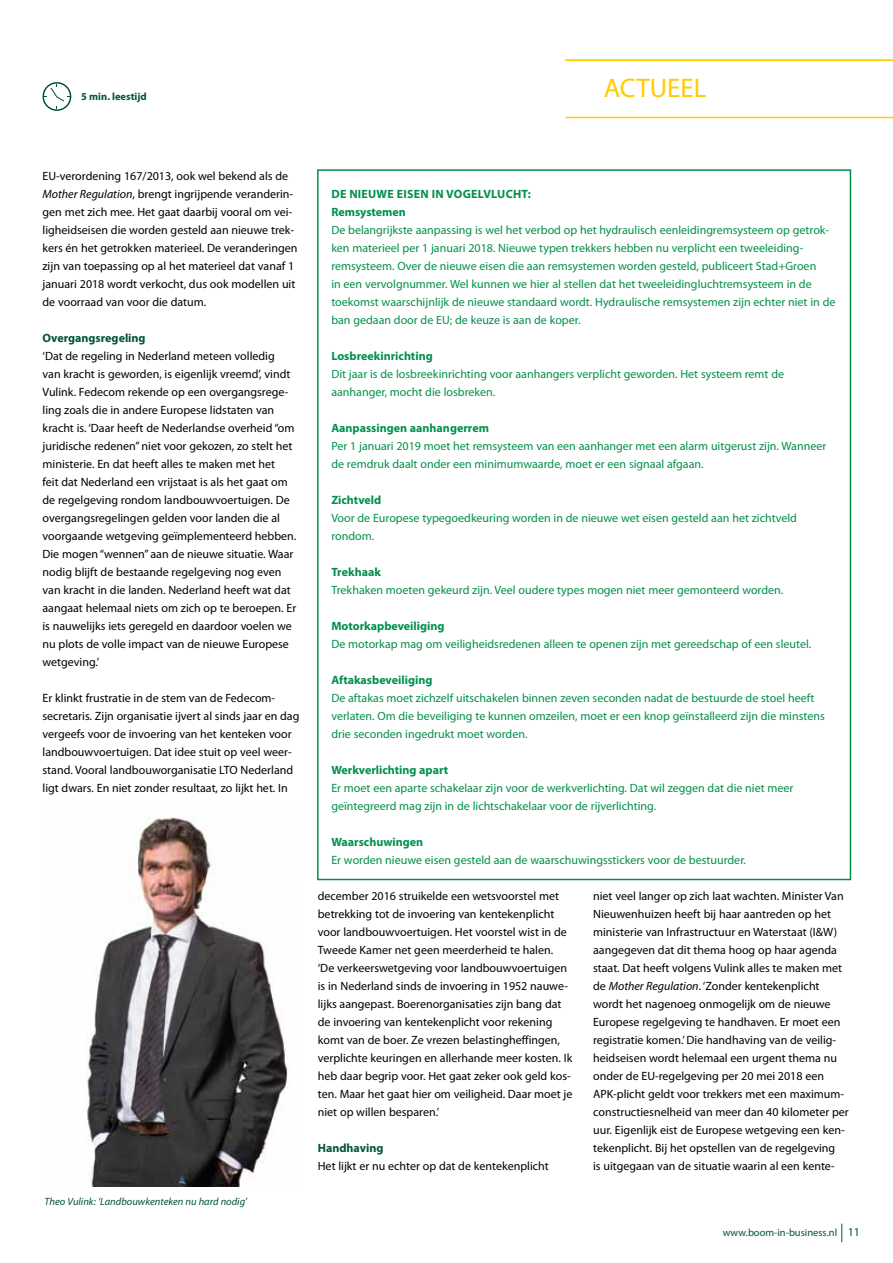
<style>
.page{position:relative;width:893px;height:1263px;background:#fff}
.page>*{position:absolute;margin:0;border:0;box-sizing:border-box;transform-origin:0 0}
.t1{font:27px "Myriad Pro";color:#fc0}
.t2{font:12px/18px "Myriad Pro";color:#000}
.t3{font:12px/18px "Myriad Pro";color:#00904a}
.t4{font:700 12px "Myriad Pro";letter-spacing:.02em;color:#00904a}
.t5{font:italic 10.5px "Myriad Pro";color:#00533d}
.t6{font:10.5px "Myriad Pro";color:#00533d}
.t7{font:700 10.5px "Myriad Pro";color:#00533d}
.s1{font-style:italic}
.s2{font-weight:700;color:#00533d}
.s3{font-weight:700}
.s4{font-size:12px}
</style>
<div class="page">
<svg style="left:841px;top:1223px;width:1px;height:19px"></svg>
<hr style="left:565px;top:117px;width:328px;height:1px;background:#fc0">
<hr style="left:565px;top:60px;width:328px;height:1px;background:#fc0">
<svg style="left:43px;top:82px;width:28px;height:29px"></svg>
<img style="left:86px;top:817px;width:202px;height:369px">
<p class="t7" style="left:81px;top:90px;width:67px">5 min. leestijd</p>
<p class="t1" style="left:604px;top:71px;width:104px">ACTUEEL</p>
<p class="t2" style="left:43px;top:167px;width:256px">EU-verordening 167/2013, ook wel bekend als de <span class="s1">Mother Regulation</span>, brengt ingrijpende veranderin&shy;gen met zich mee. Het gaat daarbij vooral om vei&shy;ligheidseisen die worden gesteld aan nieuwe trek&shy;kers én het getrokken materieel. De veranderingen zijn van toepassing op al het materieel dat vanaf 1 januari 2018 wordt verkocht, dus ook modellen uit de voorraad van voor die datum.</p>
<p class="t2" style="left:43px;top:329px;width:255px"><span class="s2">Overgangsregeling<br></span>‘Dat de regeling in Nederland meteen volledig<br>van kracht is geworden, is eigenlijk vreemd’, vindt Vulink. Fedecom rekende op een overgangsrege&shy;ling zoals die in andere Europese lidstaten van kracht is. ‘Daar heeft de Nederlandse overheid “om juridische redenen” niet voor gekozen, zo stelt het ministerie. En dat heeft alles te maken met het<br>feit dat Nederland een vrijstaat is als het gaat om de regelgeving rondom landbouwvoertuigen. De overgangsregelingen gelden voor landen die al voorgaande wetgeving geïmplementeerd hebben.<br>Die mogen “wennen” aan de nieuwe situatie. Waar nodig blijft de bestaande regelgeving nog even van kracht in die landen. Nederland heeft wat dat aangaat helemaal niets om zich op te beroepen. Er is nauwelijks iets geregeld en daardoor voelen we nu plots de volle impact van de nieuwe Europese wetgeving.’</p>
<p class="t2" style="left:43px;top:689px;width:258px">Er klinkt frustratie in de stem van de Fedecom&shy;secretaris. Zijn organisatie ijvert al sinds jaar en dag vergeefs voor de invoering van het kenteken voor landbouwvoertuigen. Dat idee stuit op veel weer&shy;stand. Vooral landbouworganisatie LTO Nederland ligt dwars. En niet zonder resultaat, zo lijkt het. I n</p>
<p class="t5" style="left:45px;top:1195px;width:204px">Theo Vulink: ‘Landbouwkenteken nu hard nodig’</p>
<p class="t4" style="left:331px;top:186px;width:84px">De nieuwe eisen</p>
<p class="t4" style="left:432px;top:186px;width:48px">in vogelvlucht</p>
<p class="t4" style="left:528px;top:186px;width:5px">:</p>
<p class="t3" style="left:331px;top:203px;width:506px"><span class="s3">Remsystemen<br></span>De belangrijkste aanpassing is wel het verbod op het hydraulisch eenleidingremsysteem op getrok&shy;ken materieel per 1 januari 2018. Nieuwe typen trekkers hebben nu verplicht een tweeleiding&shy;remsysteem. Over de nieuwe eisen die aan remsystemen worden gesteld, publiceert Stad+Groen<br>in een vervolgnummer. Wel kunnen we hier al stellen dat het tweeleidingluchtremsysteem in de toekomst waarschijnlijk de nieuwe standaard wordt. Hydraulische remsystemen zijn echter niet in de ban gedaan door de EU; de keuze is aan de koper.</p>
<p class="t3" style="left:331px;top:347px;width:454px"><span class="s3">Losbreekinrichting<br></span>Dit jaar is de losbreekinrichting voor aanhangers verplicht geworden. Het systeem remt de aanhanger, mocht die losbreken.</p>
<p class="t3" style="left:331px;top:419px;width:496px"><span class="s3">Aanpassingen aanhangerrem<br></span>Per 1 januari 2019 moet het remsysteem van een aanhanger met een alarm uitgerust zijn. Wanneer de remdruk daalt onder een minimumwaarde, moet er een signaal afgaan.</p>
<p class="t3" style="left:331px;top:491px;width:467px"><span class="s3">Zichtveld<br></span>Voor de Europese typegoedkeuring worden in de nieuwe wet eisen gesteld aan het zichtveld rondom.</p>
<p class="t3" style="left:331px;top:563px;width:453px"><span class="s3">Trekhaak<br></span>Trekhaken moeten gekeurd zijn. Veel oudere types mogen niet meer gemonteerd worden.</p>
<p class="t3" style="left:331px;top:617px;width:481px"><span class="s3">Motorkapbeveiliging<br></span>De motorkap mag om veiligheidsredenen alleen te openen zijn met gereedschap of een sleutel.</p>
<p class="t3" style="left:331px;top:671px;width:495px"><span class="s3">Aftakasbeveiliging<br></span>De aftakas moet zichzelf uitschakelen binnen zeven seconden nadat de bestuurde de stoel heeft verlaten. Om die beveiliging te kunnen omzeilen, moet er een knop geïnstalleerd zijn die minstens drie seconden ingedrukt moet worden.</p>
<p class="t3" style="left:331px;top:761px;width:464px"><span class="s3">Werkverlichting apart<br></span>Er moet een aparte schakelaar zijn voor de werkverlichting. Dat wil zeggen dat die niet meer geïntegreerd mag zijn in de lichtschakelaar voor de rijverlichting.</p>
<p class="t3" style="left:331px;top:833px;width:416px"><span class="s3">Waarschuwingen<br></span>Er worden nieuwe eisen gesteld aan de waarschuwingsstickers voor de bestuurder.</p>
<p class="t2" style="left:318px;top:887px;width:256px">december 2016 struikelde een wetsvoorstel met betrekking tot de invoering van kentekenplicht voor landbouwvoertuigen. Het voorstel wist in de Tweede Kamer net geen meerderheid te halen. ‘De verkeerswetgeving voor landbouwvoertuigen is in Nederland sinds de invoering in 1952 nauwe&shy;lijks aangepast. Boerenorganisaties zijn bang dat de invoering van kentekenplicht voor rekening komt van de boer. Ze vrezen belastingheffingen, verplichte keuringen en allerhande meer kosten. I k heb daar begrip voor. Het gaat zeker ook geld kos&shy;ten. Maar het gaat hier om veiligheid. Daar moet je niet op willen besparen.’</p>
<p class="t2" style="left:318px;top:1139px;width:232px"><span class="s2">Handhaving<br></span>Het lijkt er nu echter op dat de kentekenplicht</p>
<p class="t2" style="left:593px;top:887px;width:257px">niet veel langer op zich laat wachten. Minister Van Nieuwenhuizen heeft bij haar aantreden op het ministerie van I nfrastructuur en Waterstaat (I&amp;W) aangegeven dat dit thema hoog op haar agenda staat. Dat heeft volgens Vulink alles te maken met de <span class="s1">Mother Regulation</span>. ‘Zonder kentekenplicht wordt het nagenoeg onmogelijk om de nieuwe Europese regelgeving te handhaven. Er moet een registratie komen.’ Die handhaving van de veilig&shy;heidseisen wordt helemaal een urgent thema nu onder de EU-regelgeving per 20 mei 2018 een APK-plicht geldt voor trekkers met een maximum&shy;constructiesnelheid van meer dan 40 kilometer per uur. Eigenlijk eist de Europese wetgeving een ken&shy;tekenplicht. Bij het opstellen van de regelgeving<br>is uitgegaan van de situatie waarin al een kente-</p>
<p class="t6" style="left:723px;top:1226px;width:139px">www.boom-in-business.nl <span class="s4">11</span></p>
</div>
